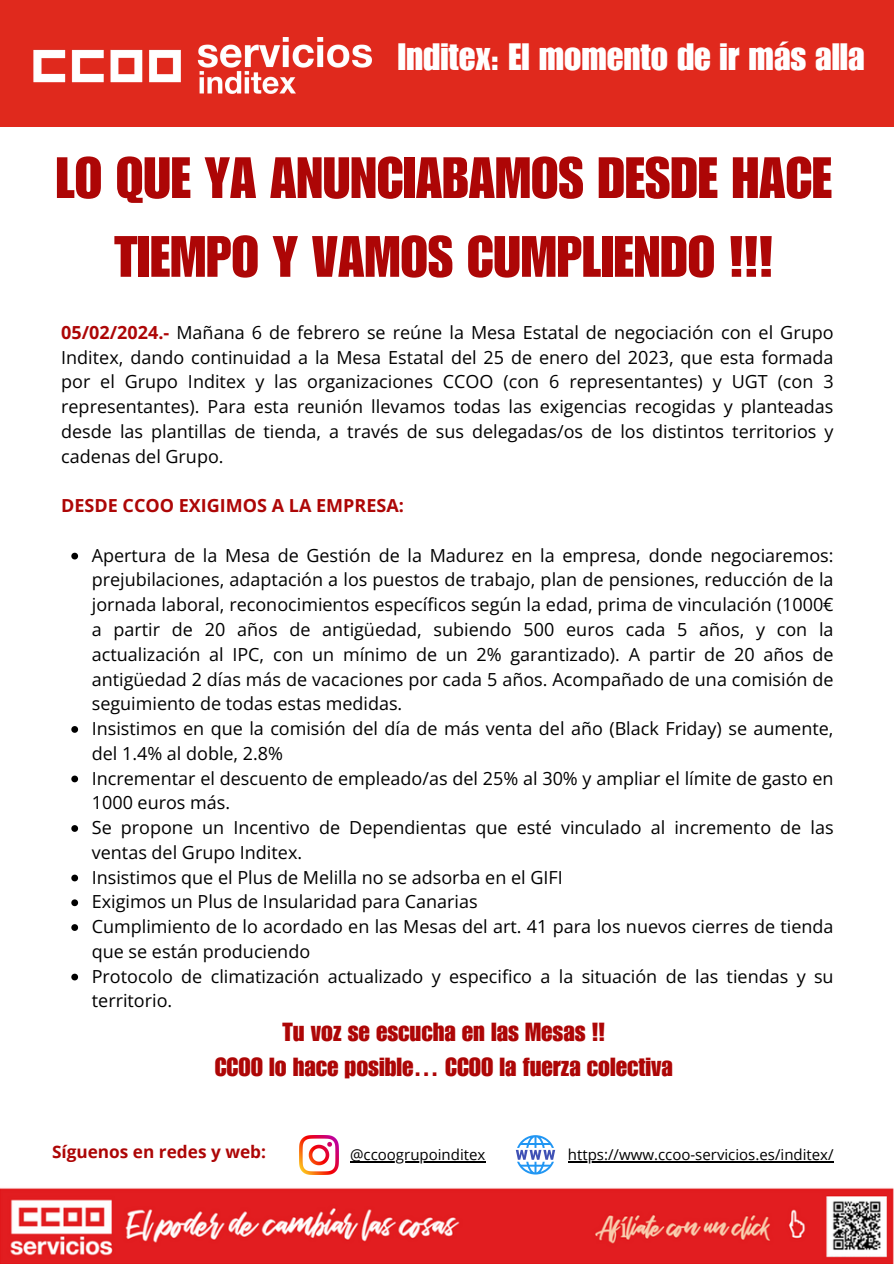
<style>
.page{position:relative;width:894px;height:1264px;background:#fff}
.page>*{position:absolute;margin:0;border:0;box-sizing:border-box;transform-origin:0 0}
.t1{font:57px/78.8px "Impact LT Std";color:#ad0606;text-align:center}
.t2{font:37.05px "Impact LT Std";color:#fff}
.t3{font:25.5px/34.8px "Impact LT Std";color:#ad0606;text-align:center}
.t4{font:18px/24.8px "Open Sans";color:#000}
.t5{font:700 18px "Open Sans";color:#ad0606}
.t6{font:700 17.25px "Open Sans";color:#ad0606}
.t7{font:15px "Open Sans";color:#000}
.s1{font-weight:700;color:#ad0606}
</style>
<div class="page">
<div style="left:0;top:0;width:893px;height:126px;background:#e0291d"></div>
<svg style="left:71px;top:552px;width:7px;height:7px"></svg>
<svg style="left:71px;top:726px;width:7px;height:6px"></svg>
<svg style="left:71px;top:775px;width:7px;height:7px"></svg>
<svg style="left:71px;top:825px;width:7px;height:6px"></svg>
<svg style="left:71px;top:874px;width:7px;height:7px"></svg>
<svg style="left:71px;top:899px;width:7px;height:7px"></svg>
<svg style="left:71px;top:924px;width:7px;height:6px"></svg>
<svg style="left:71px;top:973px;width:7px;height:7px"></svg>
<img style="left:0;top:1188px;width:893px;height:75px">
<img style="left:33px;top:37px;width:338px;height:57px">
<img style="left:299px;top:1135px;width:39px;height:39px">
<svg style="left:515px;top:1135px;width:40px;height:39px"></svg>
<hr style="left:567px;top:1161px;width:266px;height:1px;background:#000">
<hr style="left:350px;top:1161px;width:135px;height:1px;background:#000">
<h3 class="t2" style="left:397px;top:44px;width:468px">Inditex: El momento de ir más alla</h3>
<h5 class="t1" style="left:56px;top:146px;width:777px">LO QUE YA ANUNCIABAMOS DESDE HACE<br>TIEMPO Y VAMOS CUMPLIENDO !!!</h5>
<p class="t4" style="left:61px;top:319px;width:773px;text-align:justify"><span class="s1">05/02/2024.-</span> Mañana 6 de febrero se reúne la Mesa Estatal de negociación con el Grupo Inditex, dando continuidad a la Mesa Estatal del 25 de enero del 2023, que esta formada por el Grupo Inditex y las organizaciones CCOO (con 6 representantes) y UGT (con 3 representantes). Para esta reunión llevamos todas las exigencias recogidas y planteadas desde las plantillas de tienda, a través de sus delegadas/os de los distintos territorios y cadenas del Grupo.</p>
<h2 class="t5" style="left:61px;top:493px;width:344px">DESDE CCOO EXIGIMOS A LA EMPRESA:</h2>
<h1 class="t4" style="left:92px;top:542px;width:743px;text-align:justify">Apertura de la Mesa de Gestión de la Madurez en la empresa, donde negociaremos: prejubilaciones, adaptación a los puestos de trabajo, plan de pensiones, reducción de la jornada laboral, reconocimientos específicos según la edad, prima de vinculación (1000€ a partir de 20 años de antigüedad, subiendo 500 euros cada 5 años, y con la actualización al IPC, con un mínimo de un 2% garantizado). A partir de 20 años de antigüedad 2 días más de vacaciones por cada 5 años. Acompañado de una comisión de seguimiento de todas estas medidas.</h1>
<h6 class="t4" style="left:92px;top:715px;width:743px">Insistimos en que la comisión del día de más venta del año (Black Friday) se aumente, del 1.4% al doble, 2.8%</h6>
<h4 class="t4" style="left:92px;top:765px;width:743px">Incrementar el descuento de empleado/as del 25% al 30% y ampliar el límite de gasto en<br>1000 euros más.</h4>
<p class="t4" style="left:92px;top:814px;width:743px">Se propone un Incentivo de Dependientas que esté vinculado al incremento de las ventas del Grupo Inditex.</p>
<p class="t4" style="left:92px;top:864px;width:472px">Insistimos que el Plus de Melilla no se adsorba en el GIFI</p>
<p class="t4" style="left:92px;top:889px;width:387px">Exigimos un Plus de Insularidad para Canarias</p>
<p class="t4" style="left:92px;top:913px;width:743px">Cumplimiento de lo acordado en las Mesas del art. 41 para los nuevos cierres de tienda que se están produciendo</p>
<p class="t4" style="left:92px;top:963px;width:743px">Protocolo de climatización actualizado y especifico a la situación de las tiendas y su territorio.</p>
<p class="t3" style="left:215px;top:1017px;width:459px">Tu voz se escucha en las Mesas !!<br>CCOO lo hace posible… CCOO la fuerza colectiva</p>
<p class="t6" style="left:52px;top:1139px;width:215px">Síguenos en redes y web:</p>
<p class="t7" style="left:350px;top:1144px;width:137px">@ccoogrupoinditex</p>
<p class="t7" style="left:567px;top:1144px;width:267px">https://www.ccoo-servicios.es/inditex/</p>
</div>
